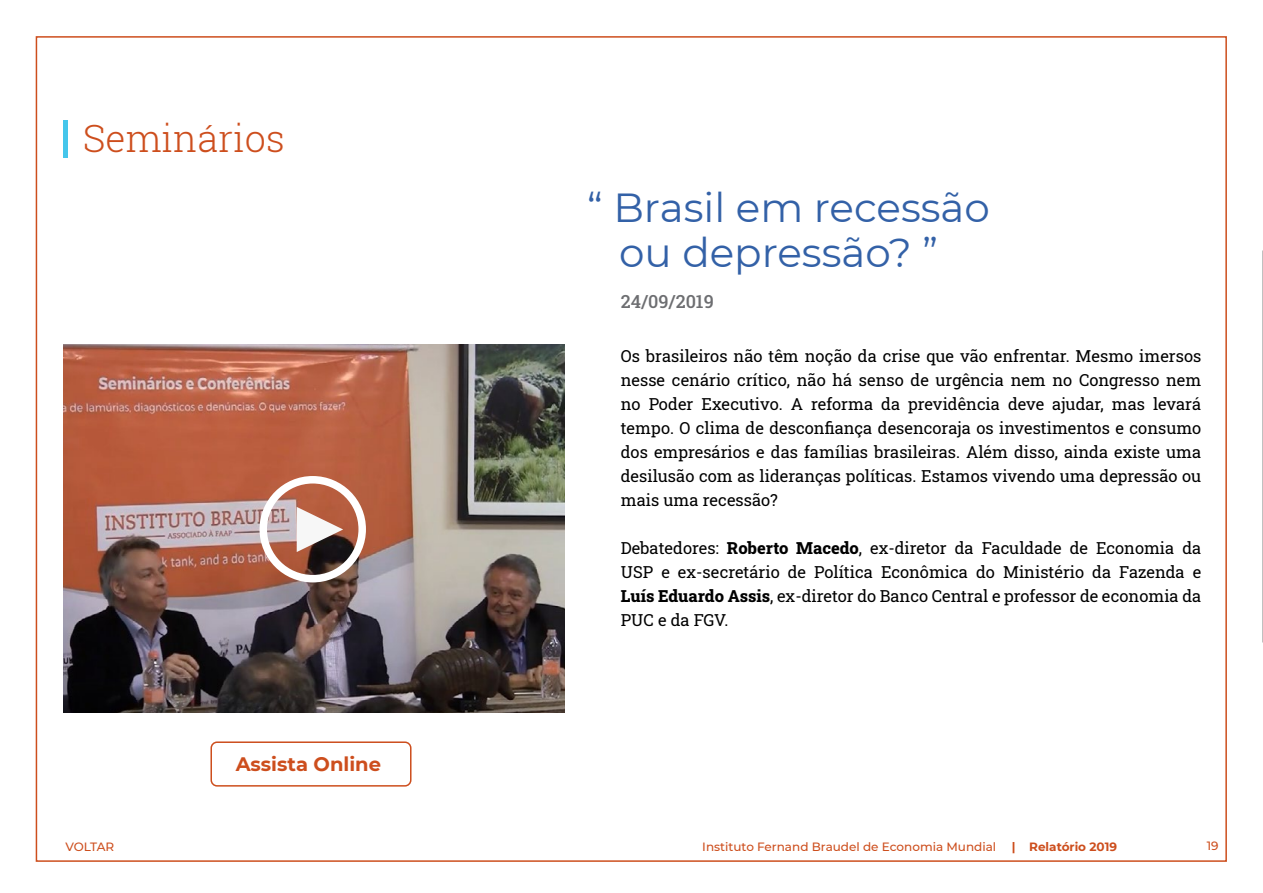
<style>
.page{position:relative;width:1263px;height:893px;background:#fff}
.page>*{position:absolute;margin:0;border:0;box-sizing:border-box;transform-origin:0 0}
.t1{font:40.5px/45px "Montserrat";color:#3361a7;text-align:center}
.t2{font:300 37.5px "Roboto Slab";color:#cd4e1d}
.t3{font:700 19.5px "Montserrat";color:#cd4e1d}
.t4{font:500 18px "Roboto Slab";color:#6d6e71}
.t5{font:16.5px/24px "Roboto Slab";color:#000;text-align:justify}
.t6{font:500 12px "Montserrat";color:#cd4e1d}
.t7{font:700 12px "Montserrat";color:#cd4e1d}
.s1{font-weight:800}
</style>
<div class="page">
<img style="left:63px;top:345px;width:501px;height:367px">
<div style="left:210px;top:741px;width:201px;height:46px;border:2px solid #cd4e1d;border-radius:6px"></div>
<div style="left:259px;top:476px;width:107px;height:106px;border:8px solid #fff;border-radius:50%"></div>
<svg style="left:297px;top:507px;width:46px;height:45px"></svg>
<hr style="left:64px;top:120px;width:4px;height:38px;background:#45c6eb">
<h2 class="t2" style="left:83px;top:113px;width:203px">Seminários</h2>
<p class="t3" style="left:236px;top:750px;width:147px">Assista Online</p>
<h1 class="t1" style="left:587px;top:184px;width:404px">“ Brasil em recessão ou depressão? ”</h1>
<p class="t4" style="left:621px;top:289px;width:94px">24/09/2019</p>
<p class="t5" style="left:621px;top:344px;width:582px">Os brasileiros não têm noção da crise que vão enfrentar. Mesmo imersos nesse cenário crítico, não há senso de urgência nem no Congresso nem no Poder Executivo. A reforma da previdência deve ajudar, mas levará tempo. O clima de desconfiança desencoraja os investimentos e consumo dos empresários e das famílias brasileiras. Além disso, ainda existe uma desilusão com as lideranças políticas. Estamos vivendo uma depressão ou mais uma recessão?</p>
<p class="t5" style="left:621px;top:536px;width:582px">Debatedores: <span class="s1">Roberto Macedo</span>, ex-diretor da Faculdade de Economia da USP e ex-secretário de Política Econômica do Ministério da Fazenda e <span class="s1">Luís Eduardo Assis</span>, ex-diretor do Banco Central e professor de economia da PUC e da FGV.</p>
<p class="t6" style="left:66px;top:838px;width:50px">VOLTAR</p>
<p class="t6" style="left:702px;top:838px;width:295px">Instituto Fernand Braudel de Economia Mundial</p>
<p class="t7" style="left:1012px;top:838px;width:107px">| Relatório 2019</p>
<p class="t6" style="left:1207px;top:837px;width:13px">19</p>
</div>
